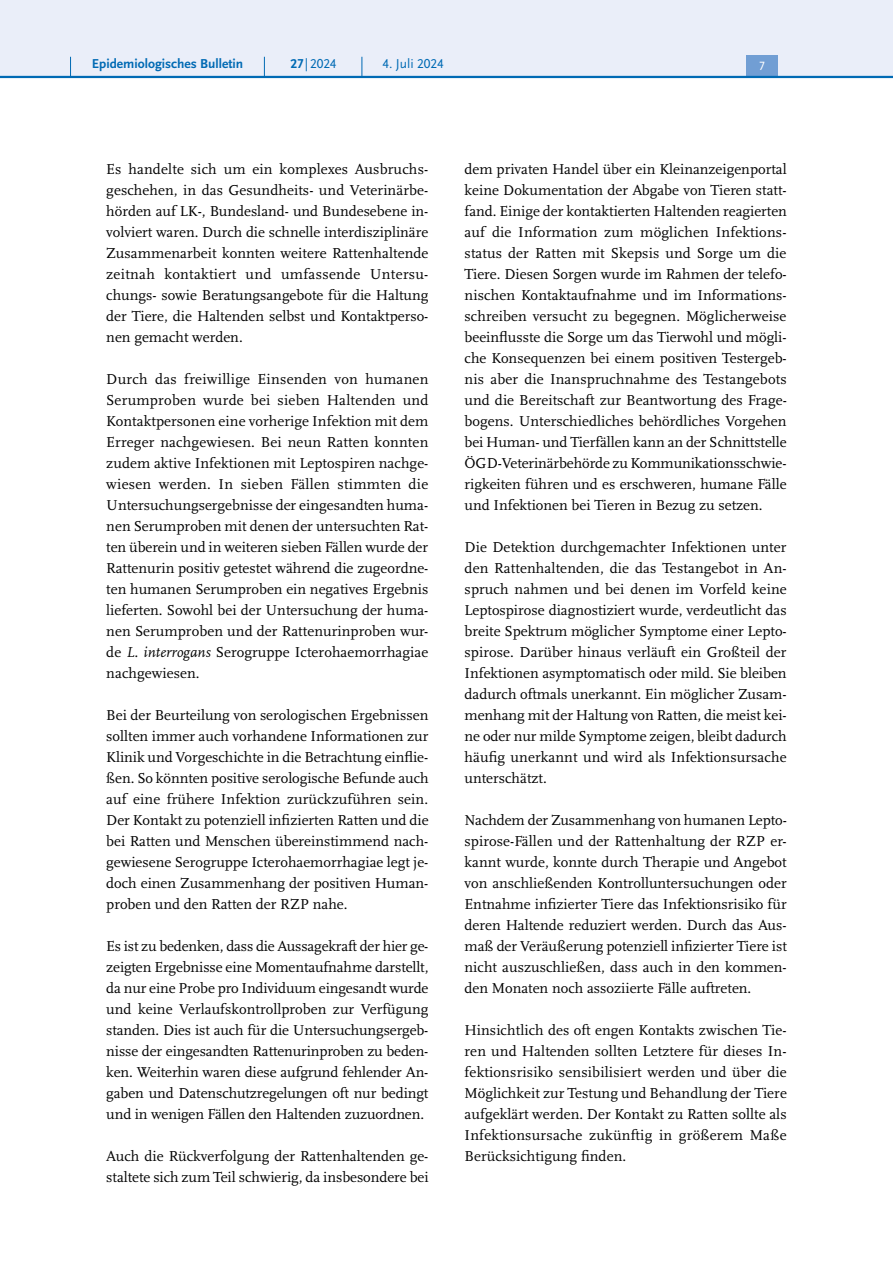
<style>
.page{position:relative;width:893px;height:1263px;background:#fff}
.page>*{position:absolute;margin:0;border:0;box-sizing:border-box;transform-origin:0 0}
.P_-_Fließtext{font:15px/21px "Scala Pro";color:#000;text-align:justify}
.t1{font:700 13.5px "Scala Sans Pro";color:#006ab4}
.t2{font:13.5px "Scala Sans Pro";color:#006ab4}
.t3{font:12.45px "Scala Sans Pro";color:#fff}
.s1{font-weight:700}
.s2{font-style:italic}
</style>
<div class="page">
<div style="left:0;top:0;width:893px;height:77px;background:#eaeef9"></div>
<div style="left:746px;top:55px;width:32px;height:21px;background:#719ed4"></div>
<hr style="left:0;top:76px;width:893px;height:2px;background:#006ab4">
<svg style="left:70px;top:57px;width:1px;height:19px"></svg>
<svg style="left:264px;top:57px;width:1px;height:19px"></svg>
<svg style="left:362px;top:57px;width:1px;height:19px"></svg>
<p class="t1" style="left:92px;top:55px;width:153px">Epidemiologisches Bulletin</p>
<p class="t2" style="left:291px;top:55px;width:47px"><span class="s1">27</span> |2024</p>
<p class="t2" style="left:383px;top:55px;width:62px">4. Juli 2024</p>
<p class="t3" style="left:759px;top:59px;width:7px">7</p>
<p class="P_-_Fließtext" style="left:106px;top:158px;width:324px">Es handelte sich um ein komplexes Ausbruchs&shy;geschehen, in das Gesundheits- und Veterinärbe&shy;hörden auf LK-, Bundesland- und Bundesebene in&shy;volviert waren. Durch die schnelle interdisziplinäre Zusammenarbeit konnten weitere Rattenhaltende zeitnah kontaktiert und umfassende Untersu&shy;chungs- sowie Beratungsangebote für die Haltung der Tiere, die Haltenden selbst und Kontaktperso&shy;nen gemacht werden.</p>
<p class="P_-_Fließtext" style="left:106px;top:368px;width:324px">Durch das freiwillige Einsenden von humanen Serumproben wurde bei sieben Haltenden und Kontaktpersonen eine vorherige Infektion mit dem Erreger nachgewiesen. Bei neun Ratten konnten zudem aktive Infektionen mit Leptospiren nachge&shy;wiesen werden. In sieben Fällen stimmten die Untersuchungsergebnisse der eingesandten huma&shy;nen Serumproben mit denen der untersuchten Rat&shy;ten überein und in weiteren sieben Fällen wurde der Rattenurin positiv getestet während die zugeordne&shy;ten humanen Serumproben ein negatives Ergebnis lieferten. Sowohl bei der Untersuchung der huma&shy;nen Serumproben und der Rattenurinproben wur&shy;de <span class="s2">L. interrogans</span> Serogruppe Icterohaemorrhagiae nachgewiesen.</p>
<p class="P_-_Fließtext" style="left:106px;top:704px;width:324px">Bei der Beurteilung von serologischen Ergebnissen sollten immer auch vorhandene Informationen zur Klinik und Vorgeschichte in die Betrachtung einflie&shy;ßen. So könnten positive serologische Befunde auch auf eine frühere Infektion zurückzuführen sein.<br>Der Kontakt zu potenziell infizierten Ratten und die bei Ratten und Menschen übereinstimmend nach&shy;gewiesene Serogruppe Icterohaemorrhagiae legt je&shy;doch einen Zusammenhang der positiven Human&shy;proben und den Ratten der RZP nahe.</p>
<p class="P_-_Fließtext" style="left:106px;top:935px;width:324px">Es ist zu bedenken, dass die Aussagekraft der hier ge&shy;zeigten Ergebnisse eine Momentaufnahme darstellt, da nur eine Probe pro Individuum eingesandt wurde und keine Verlaufskontrollproben zur Verfügung standen. Dies ist auch für die Untersuchungsergeb&shy;nisse der eingesandten Rattenurinproben zu beden&shy;ken. Weiterhin waren diese aufgrund fehlender An&shy;gaben und Datenschutzregelungen oft nur bedingt und in wenigen Fällen den Haltenden zuzuordnen.</p>
<p class="P_-_Fließtext" style="left:106px;top:1145px;width:324px">Auch die Rückverfolgung der Rattenhaltenden ge&shy;staltete sich zum Teil schwierig, da insbesondere bei</p>
<p class="P_-_Fließtext" style="left:465px;top:158px;width:324px">dem privaten Handel über ein Kleinanzeigenportal keine Dokumentation der Abgabe von Tieren statt&shy;fand. Einige der kontaktierten Haltenden reagierten auf die Information zum möglichen Infektions&shy;status der Ratten mit Skepsis und Sorge um die Tiere. Diesen Sorgen wurde im Rahmen der telefo&shy;nischen Kontaktaufnahme und im Informations&shy;schreiben versucht zu begegnen. Möglicherweise beeinflusste die Sorge um das Tierwohl und mögli&shy;che Konsequenzen bei einem positiven Testergeb&shy;nis aber die Inanspruchnahme des Testangebots und die Bereitschaft zur Beantwortung des Frage&shy;bogens. Unterschiedliches behördliches Vorgehen bei Human- und Tierfällen kann an der Schnittstelle ÖGD-Veterinärbehörde zu Kommunikationsschwie&shy;rigkeiten führen und es erschweren, humane Fälle und Infektionen bei Tieren in Bezug zu setzen.</p>
<p class="P_-_Fließtext" style="left:465px;top:536px;width:324px">Die Detektion durchgemachter Infektionen unter den Rattenhaltenden, die das Testangebot in An&shy;spruch nahmen und bei denen im Vorfeld keine Leptospirose diagnostiziert wurde, verdeutlicht das breite Spektrum möglicher Symptome einer Lepto&shy;spirose. Darüber hinaus verläuft ein Großteil der Infektionen asymptomatisch oder mild. Sie bleiben dadurch oftmals unerkannt. Ein möglicher Zusam&shy;menhang mit der Haltung von Ratten, die meist kei&shy;ne oder nur milde Symptome zeigen, bleibt dadurch häufig unerkannt und wird als Infektionsursache unterschätzt.</p>
<p class="P_-_Fließtext" style="left:465px;top:809px;width:324px">Nachdem der Zusammenhang von humanen Lepto&shy;spirose-Fällen und der Rattenhaltung der RZP er&shy;kannt wurde, konnte durch Therapie und Angebot von anschließenden Kontrolluntersuchungen oder Entnahme infizierter Tiere das Infektionsrisiko für deren Haltende reduziert werden. Durch das Aus&shy;maß der Veräußerung potenziell infizierter Tiere ist nicht auszuschließen, dass auch in den kommen&shy;den Monaten noch assoziierte Fälle auftreten.</p>
<p class="P_-_Fließtext" style="left:465px;top:1019px;width:324px">Hinsichtlich des oft engen Kontakts zwischen Tie&shy;ren und Haltenden sollten Letztere für dieses In&shy;fektionsrisiko sensibilisiert werden und über die Möglichkeit zur Testung und Behandlung der Tiere aufgeklärt werden. Der Kontakt zu Ratten sollte als Infektionsursache zukünftig in größerem Maße Berücksichtigung finden.</p>
</div>
